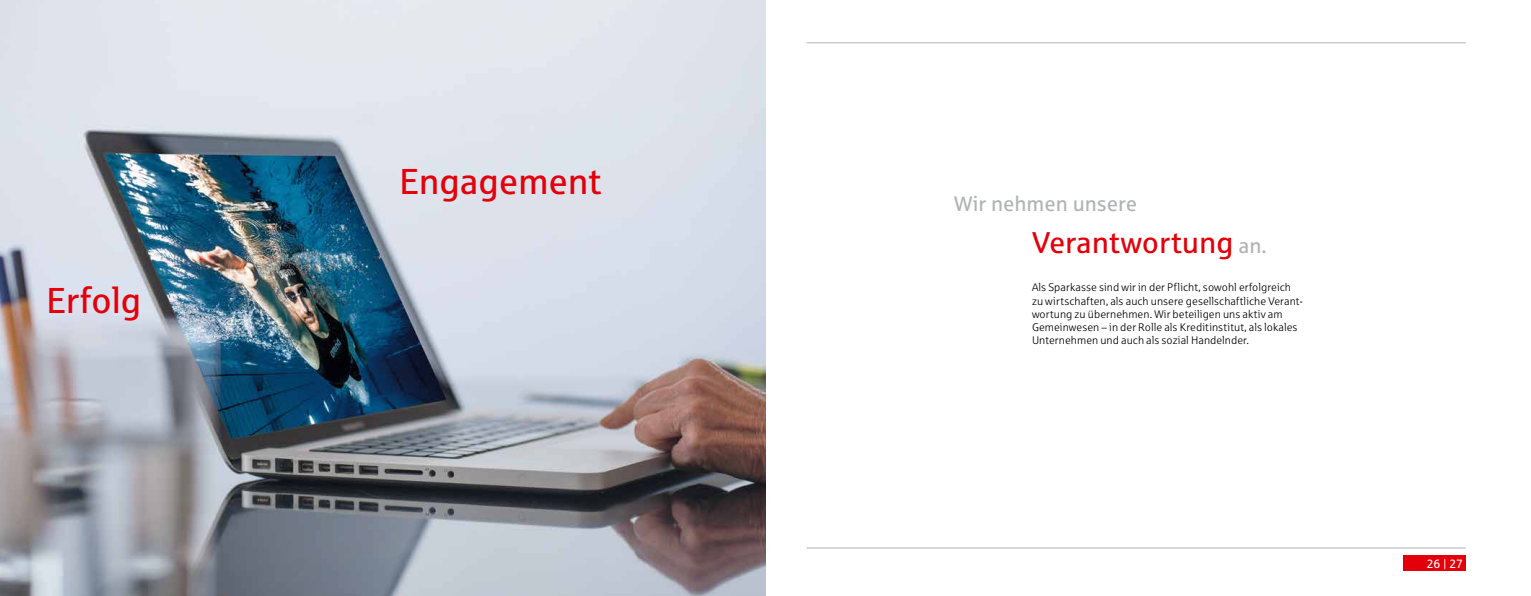
<style>
.page{position:relative;width:1531px;height:596px;background:#fff}
.page>*{position:absolute;margin:0;border:0;box-sizing:border-box;transform-origin:0 0}
.t1{font:36px "Sparkasse Rg";letter-spacing:-.01em;color:#e3000b}
.t2{font:30px "Sparkasse Rg";letter-spacing:-.005em;color:#e3000b}
.t3{font:21px "Sparkasse Rg";letter-spacing:-.005em;color:#b2b3b5}
.t4{font:12px "Sparkasse Rg";color:#fff}
.t5{font:11px/13.2px "Sparkasse Lt";letter-spacing:.005em;color:#000}
.s1{font-size:21px;color:#b2b3b5}
</style>
<div class="page">
<hr style="left:806px;top:547px;width:660px;height:1px;background:#b2b3b5">
<hr style="left:806px;top:43px;width:660px;height:1px;background:#b2b3b5">
<img style="left:0;top:0;width:765px;height:595px">
<div style="left:1403px;top:555px;width:63px;height:15px;background:#e3000b"></div>
<h1 class="t1" style="left:46px;top:278px;width:97px">Erfolg</h1>
<h1 class="t1" style="left:399px;top:159px;width:204px">Engagement</h1>
<h3 class="t3" style="left:954px;top:190px;width:185px">Wir nehmen unsere</h3>
<h2 class="t2" style="left:1032px;top:224px;width:236px">Verantwortung <span class="s1">an.</span></h2>
<p class="t5" style="left:1032px;top:280px;width:273px">Als Sparkasse sind wir in der Pflicht, sowohl erfolgreich zu wirtschaften, als auch unsere gesellschaftliche Verant&shy;wortung zu übernehmen. Wir beteiligen uns aktiv am Gemeinwesen – in der Rolle als Kreditinstitut, als lokales Unternehmen und auch als sozial Handelnder.</p>
<p class="t4" style="left:1427px;top:556px;width:38px">26 | 27</p>
</div>
